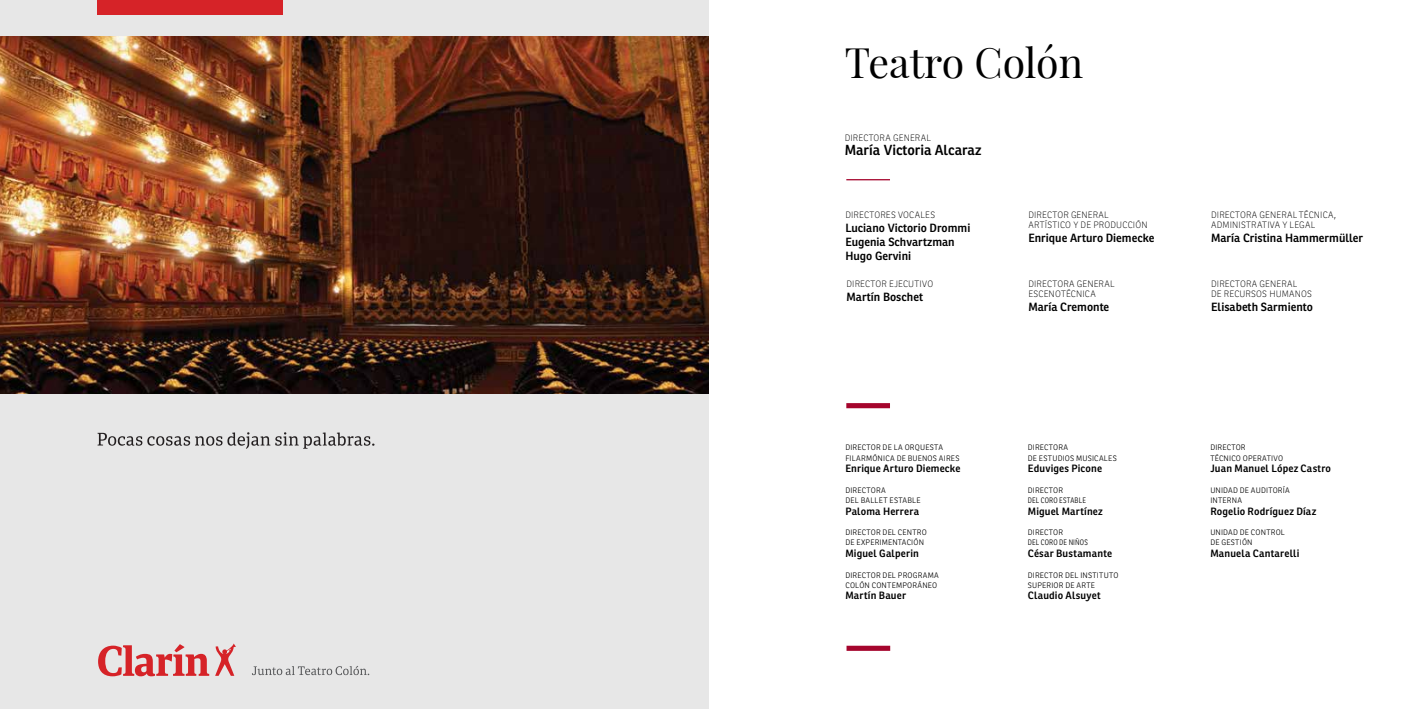
<style>
.page{position:relative;width:1418px;height:709px;background:#fff}
.page>*{position:absolute;margin:0;border:0;box-sizing:border-box;transform-origin:0 0}
.t1{font:41.12px "Playfair Display";color:#000}
.t2{font:600 14.12px "Ronnia";color:#000}
.t3{font:600 11.5px/14.1px "Ronnia";color:#000}
.t4{font:600 10.25px "Ronnia";letter-spacing:.015em;color:#000}
.t5{font:100 9px/10.2px "Ronnia";letter-spacing:.02em;color:#000}
.t6{font:300 7.75px/10.2px "Ronnia";letter-spacing:.025em;color:#000}
.t7{font:300 7.75px "Ronnia Cond";letter-spacing:.025em;color:#000}
</style>
<div class="page">
<div style="left:0;top:0;width:709px;height:709px;background:#e7e7e7"></div>
<img style="left:0;top:37px;width:709px;height:357px">
<svg style="left:98px;top:432px;width:276px;height:17px"></svg>
<svg style="left:98px;top:643px;width:138px;height:33px"></svg>
<svg style="left:252px;top:666px;width:117px;height:9px"></svg>
<div style="left:97px;top:0;width:186px;height:15px;background:#d62328"></div>
<div style="left:846px;top:645px;width:44px;height:6px;background:#a5052d"></div>
<div style="left:846px;top:403px;width:44px;height:5px;background:#a5052d"></div>
<hr style="left:846px;top:179px;width:44px;height:1px;background:#a5052d">
<h1 class="t1" style="left:844px;top:37px;width:240px">Teatro Colón</h1>
<p class="t5" style="left:844px;top:132px;width:88px">DIRECTORA GENERAL</p>
<h2 class="t2" style="left:844px;top:141px;width:138px">María Victoria Alcaraz</h2>
<p class="t5" style="left:845px;top:209px;width:91px">DIRECTORES VOCALES</p>
<h3 class="t3" style="left:845px;top:221px;width:126px">Luciano Victorio Drommi<br>Eugenia Schvartzman<br>Hugo Gervini</h3>
<p class="t5" style="left:1028px;top:209px;width:121px">DIRECTOR GENERAL<br>ARTÍSTICO Y DE PRODUCCIÓN</p>
<h3 class="t3" style="left:1028px;top:231px;width:127px">Enrique Arturo Diemecke</h3>
<p class="t5" style="left:1211px;top:209px;width:126px">DIRECTORA GENERAL TÉCNICA,<br>ADMINISTRATIVA Y LEGAL</p>
<h3 class="t3" style="left:1211px;top:231px;width:153px">María Cristina Hammermüller</h3>
<p class="t5" style="left:846px;top:278px;width:88px">DIRECTOR EJECUTIVO</p>
<h3 class="t3" style="left:846px;top:289px;width:78px">Martín Boschet</h3>
<p class="t5" style="left:1211px;top:278px;width:102px">DIRECTORA GENERAL<br>DE RECURSOS HUMANOS</p>
<h3 class="t3" style="left:1211px;top:300px;width:103px">Elisabeth Sarmiento</h3>
<p class="t5" style="left:1028px;top:278px;width:88px">DIRECTORA GENERAL<br>ESCENOTÉCNICA</p>
<h3 class="t3" style="left:1028px;top:300px;width:82px">María Cremonte</h3>
<p class="t6" style="left:845px;top:442px;width:116px">DIRECTOR DE LA ORQUESTA<br>FILARMÓNICA DE BUENOS AIRES</p>
<h3 class="t4" style="left:845px;top:462px;width:116px">Enrique Arturo Diemecke</h3>
<p class="t6" style="left:845px;top:485px;width:77px">DIRECTORA<br>DEL BALLET ESTABLE</p>
<h3 class="t4" style="left:845px;top:504px;width:75px">Paloma Herrera</h3>
<p class="t6" style="left:845px;top:527px;width:83px">DIRECTOR DEL CENTRO<br>DE EXPERIMENTACIÓN</p>
<h3 class="t4" style="left:845px;top:547px;width:75px">Miguel Galperin</h3>
<p class="t6" style="left:845px;top:569px;width:95px">DIRECTOR DEL PROGRAMA<br>COLÓN CONTEMPORÁNEO</p>
<h3 class="t4" style="left:845px;top:589px;width:62px">Martín Bauer</h3>
<p class="t6" style="left:1027px;top:442px;width:90px">DIRECTORA<br>DE ESTUDIOS MUSICALES</p>
<h3 class="t4" style="left:1027px;top:462px;width:76px">Eduviges Picone</h3>
<p class="t6" style="left:1027px;top:485px;width:37px">DIRECTOR</p>
<p class="t7" style="left:1027px;top:495px;width:59px">DEL CORO ESTABLE</p>
<h3 class="t4" style="left:1027px;top:504px;width:76px">Miguel Martínez</h3>
<p class="t6" style="left:1027px;top:527px;width:37px">DIRECTOR</p>
<p class="t7" style="left:1027px;top:538px;width:61px">DEL CORO DE NIÑOS</p>
<h3 class="t4" style="left:1027px;top:547px;width:86px">César Bustamante</h3>
<p class="t6" style="left:1027px;top:569px;width:92px">DIRECTOR DEL INSTITUTO<br>SUPERIOR DE ARTE</p>
<h3 class="t4" style="left:1027px;top:589px;width:74px">Claudio Alsuyet</h3>
<p class="t6" style="left:1210px;top:442px;width:74px">DIRECTOR<br>TÉCNICO OPERATIVO</p>
<h3 class="t4" style="left:1210px;top:462px;width:122px">Juan Manuel López Castro</h3>
<p class="t6" style="left:1210px;top:485px;width:81px">UNIDAD DE AUDITORÍA<br>INTERNA</p>
<h3 class="t4" style="left:1210px;top:504px;width:107px">Rogelio Rodríguez Díaz</h3>
<p class="t6" style="left:1210px;top:527px;width:76px">UNIDAD DE CONTROL<br>DE GESTIÓN</p>
<h3 class="t4" style="left:1210px;top:547px;width:91px">Manuela Cantarelli</h3>
</div>
